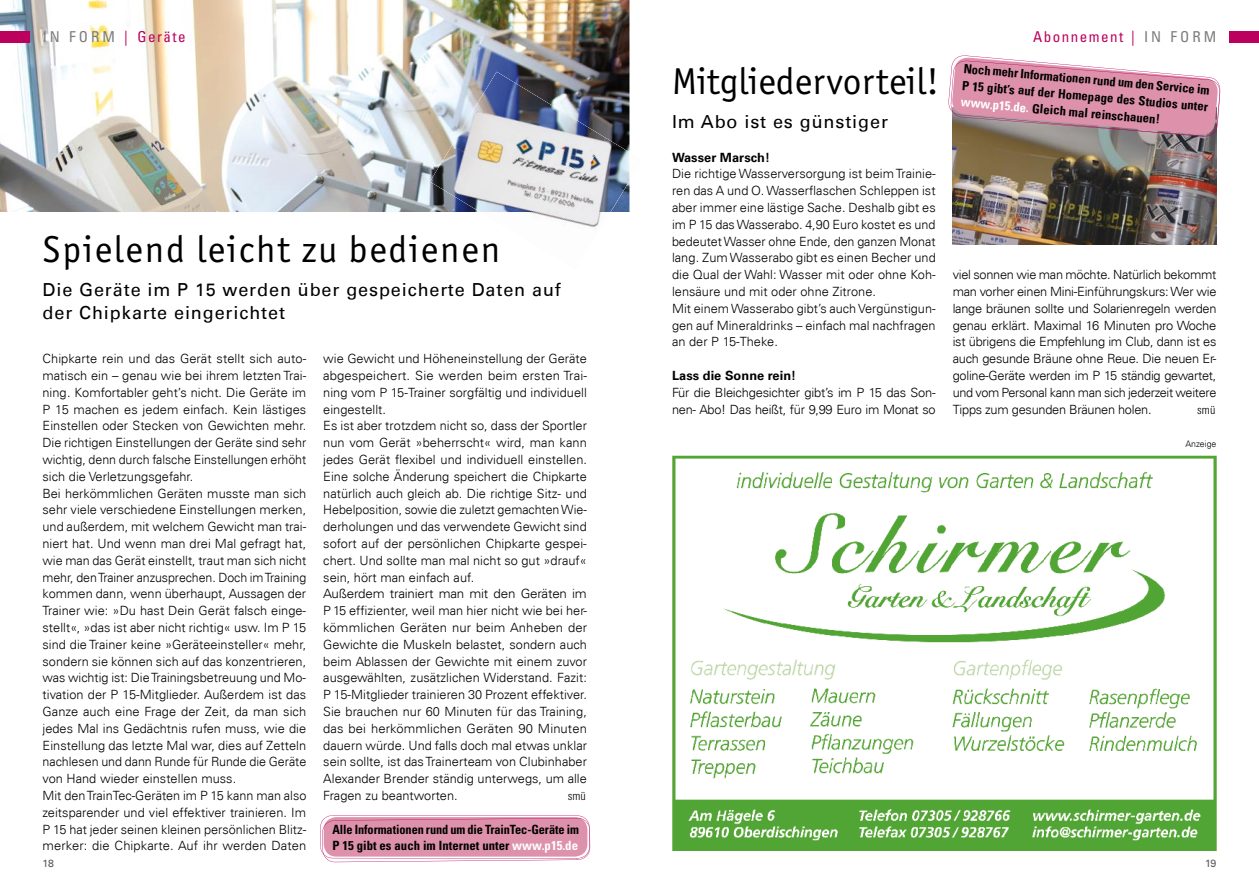
<style>
.page{position:relative;width:1259px;height:893px;background:#fff}
.page>*{position:absolute;margin:0;border:0;box-sizing:border-box;transform-origin:0 0}
.t1{font:37.5px "Officina Sans ITC Std";letter-spacing:.05em;color:#000}
.t2{font:37.5px "Officina Sans ITC Std";letter-spacing:.005em;color:#000}
.t3{font:18px/22.5px "Univers Com 55 Roman";letter-spacing:.05em;color:#000}
.t4{font:condensed 15px "Univers LT Std";letter-spacing:.1em;color:#bc005e}
.t5{font:300 12.75px/16.8px "Univers Com 45";letter-spacing:.005em;color:#000}
.t6{font:700 condensed 12.75px/16.8px "Univers LT Std";letter-spacing:-.005em;color:#000}
.t7{font:300 12.75px/16.8px "Univers Com 45";letter-spacing:-.015em;color:#000}
.t8{font:700 12.75px "Univers Com 65";letter-spacing:.005em;color:#000}
.t9{font:300 condensed 12px "Univers LT Std";letter-spacing:.005em;color:#000}
.t10{font:10.5px "Univers Com 55 Roman";color:#58585a}
.t11{font:300 9px "Univers Com 45";color:#000}
.s1{color:#7b7c7e}
.s2{color:#fff}
</style>
<div class="page">
<img style="left:0;top:0;width:629px;height:212px">
<img style="left:952px;top:137px;width:264px;height:107px">
<svg style="left:320px;top:815px;width:270px;height:47px;background:#e19eb5"></svg>
<svg style="left:948px;top:55px;width:272px;height:82px"></svg>
<img style="left:672px;top:455px;width:544px;height:395px">
<img style="left:588px;top:153px;width:42px;height:75px">
<img style="left:534px;top:212px;width:54px;height:14px">
<img style="left:474px;top:72px;width:132px;height:66px">
<img style="left:561px;top:138px;width:68px;height:74px">
<img style="left:452px;top:108px;width:132px;height:103px">
<img style="left:430px;top:145px;width:131px;height:67px">
<div style="left:0;top:31px;width:30px;height:11px;background:#bc005e"></div>
<div style="left:1229px;top:31px;width:30px;height:11px;background:#bc005e"></div>
<p class="t4" style="left:43px;top:27px;width:144px"><span class="s1">IN FORM</span> | Geräte</p>
<p class="t4" style="left:1033px;top:27px;width:185px">Abonnement | <span class="s1">IN FORM</span></p>
<h1 class="t1" style="left:43px;top:228px;width:459px">Spielend leicht zu bedienen</h1>
<h2 class="t3" style="left:43px;top:278px;width:520px">Die Geräte im P 15 werden über gespeicherte Daten auf der Chipkarte eingerichtet</h2>
<p class="t5" style="left:323px;top:350px;width:265px">wie Gewicht und Höheneinstellung der Geräte abgespeichert. Sie werden beim ersten Trai&shy;ning vom P 15-Trainer sorgfältig und individuell eingestellt.<br>Es ist aber trotzdem nicht so, dass der Sportler nun vom Gerät »beherrscht« wird, man kann jedes Gerät flexibel und individuell einstellen.<br>Eine solche Änderung speichert die Chipkarte natürlich auch gleich ab. Die richtige Sitz- und Hebelposition, sowie die zuletzt gemachten Wie&shy;derholungen und das verwendete Gewicht sind sofort auf der persönlichen Chipkarte gespei&shy;chert. Und sollte man mal nicht so gut »drauf« sein, hört man einfach auf.<br>Außerdem trainiert man mit den Geräten im P 15 effizienter, weil man hier nicht wie bei her&shy;kömmlichen Geräten nur beim Anheben der Gewichte die Muskeln belastet, sondern auch beim Ablassen der Gewichte mit einem zuvor ausgewählten, zusätzlichen Widerstand. Fazit:<br>P 15-Mitglieder trainieren 30 Prozent effektiver.<br>Sie brauchen nur 60 Minuten für das Training, das bei herkömmlichen Geräten 90 Minuten dauern würde. Und falls doch mal etwas unklar sein sollte, ist das Trainerteam von Clubinhaber Alexander Brender ständig unterwegs, um alle Fragen zu beantworten.</p>
<p class="t5" style="left:43px;top:350px;width:265px">Chipkarte rein und das Gerät stellt sich auto&shy;matisch ein – genau wie bei ihrem letzten Trai&shy;ning. Komfortabler geht’s nicht. Die Geräte im P 15 machen es jedem einfach. Kein lästiges Einstellen oder Stecken von Gewichten mehr.<br>Die richtigen Einstellungen der Geräte sind sehr wichtig, denn durch falsche Einstellungen erhöht sich die Verletzungsgefahr.<br>Bei herkömmlichen Geräten musste man sich sehr viele verschiedene Einstellungen merken, und außerdem, mit welchem Gewicht man trai&shy;niert hat. Und wenn man drei Mal gefragt hat, wie man das Gerät einstellt, traut man sich nicht mehr, den Trainer anzusprechen. Doch im Training kommen dann, wenn überhaupt, Aussagen der Trainer wie: »Du hast Dein Gerät falsch einge&shy;stellt«, »das ist aber nicht richtig« usw. Im P 15 sind die Trainer keine »Geräteeinsteller« mehr, sondern sie können sich auf das konzentrieren, was wichtig ist: Die Trainingsbetreuung und Mo&shy;tivation der P 15-Mitglieder. Außerdem ist das Ganze auch eine Frage der Zeit, da man sich jedes Mal ins Gedächtnis rufen muss, wie die Einstellung das letzte Mal war, dies auf Zetteln nachlesen und dann Runde für Runde die Geräte von Hand wieder einstellen muss.<br>Mit den TrainTec-Geräten im P 15 kann man also zeitsparender und viel effektiver trainieren. Im P 15 hat jeder seinen kleinen persönlichen Blitz&shy;merker: die Chipkarte. Auf ihr werden Daten</p>
<p class="t9" style="left:568px;top:789px;width:20px">smü</p>
<p class="t6" style="left:332px;top:821px;width:248px">Alle Informationen rund um die TrainTec-Geräte im<br>P 15 gibt es auch im Internet unter <span class="s2">www.p15.de</span></p>
<p class="t10" style="left:43px;top:857px;width:13px">18</p>
<h1 class="t2" style="left:672px;top:60px;width:268px">Mitgliedervorteil!</h1>
<h2 class="t3" style="left:672px;top:110px;width:217px">Im Abo ist es günstiger</h2>
<p class="t8" style="left:672px;top:150px;width:99px">Wasser Marsch!</p>
<p class="t5" style="left:672px;top:165px;width:265px">Die richtige Wasserversorgung ist beim Trainie&shy;ren das A und O. Wasserflaschen Schleppen ist aber immer eine lästige Sache. Deshalb gibt es im P 15 das Wasserabo. 4,90 Euro kostet es und bedeutet Wasser ohne Ende, den ganzen Monat lang. Zum Wasserabo gibt es einen Becher und die Qual der Wahl: Wasser mit oder ohne Koh&shy;lensäure und mit oder ohne Zitrone.<br>Mit einem Wasserabo gibt’s auch Vergünstigun&shy;gen auf Mineraldrinks – einfach mal nachfragen an der P 15-Theke.</p>
<p class="t8" style="left:672px;top:368px;width:126px">Lass die Sonne rein!</p>
<p class="t7" style="left:672px;top:384px;width:265px">Für die Bleichgesichter gibt’s im P 15 das Son&shy;nen- Abo! Das heißt, für 9,99 Euro im Monat so</p>
<p class="t6" style="left:964px;top:60px;width:248px;text-align:justify;rotate:5deg">Noch mehr Informationen rund um den Service im P 15 gibt’s auf der Homepage des Studios unter <span class="s2">www.p15.de.</span> Gleich mal reinschauen!</p>
<p class="t5" style="left:952px;top:266px;width:265px;text-align:justify">viel sonnen wie man möchte. Natürlich bekommt man vorher einen Mini-Einführungskurs: Wer wie lange bräunen sollte und Solarienregeln werden genau erklärt. Maximal 16 Minuten pro Woche ist übrigens die Empfehlung im Club, dann ist es auch gesunde Bräune ohne Reue. Die neuen Er&shy;goline-Geräte werden im P 15 ständig gewartet, und vom Personal kann man sich jederzeit weitere Tipps zum gesunden Bräunen holen.</p>
<p class="t9" style="left:1197px;top:402px;width:20px">smü</p>
<p class="t11" style="left:1185px;top:439px;width:33px">Anzeige</p>
<p class="t10" style="left:1205px;top:857px;width:13px">19</p>
</div>
